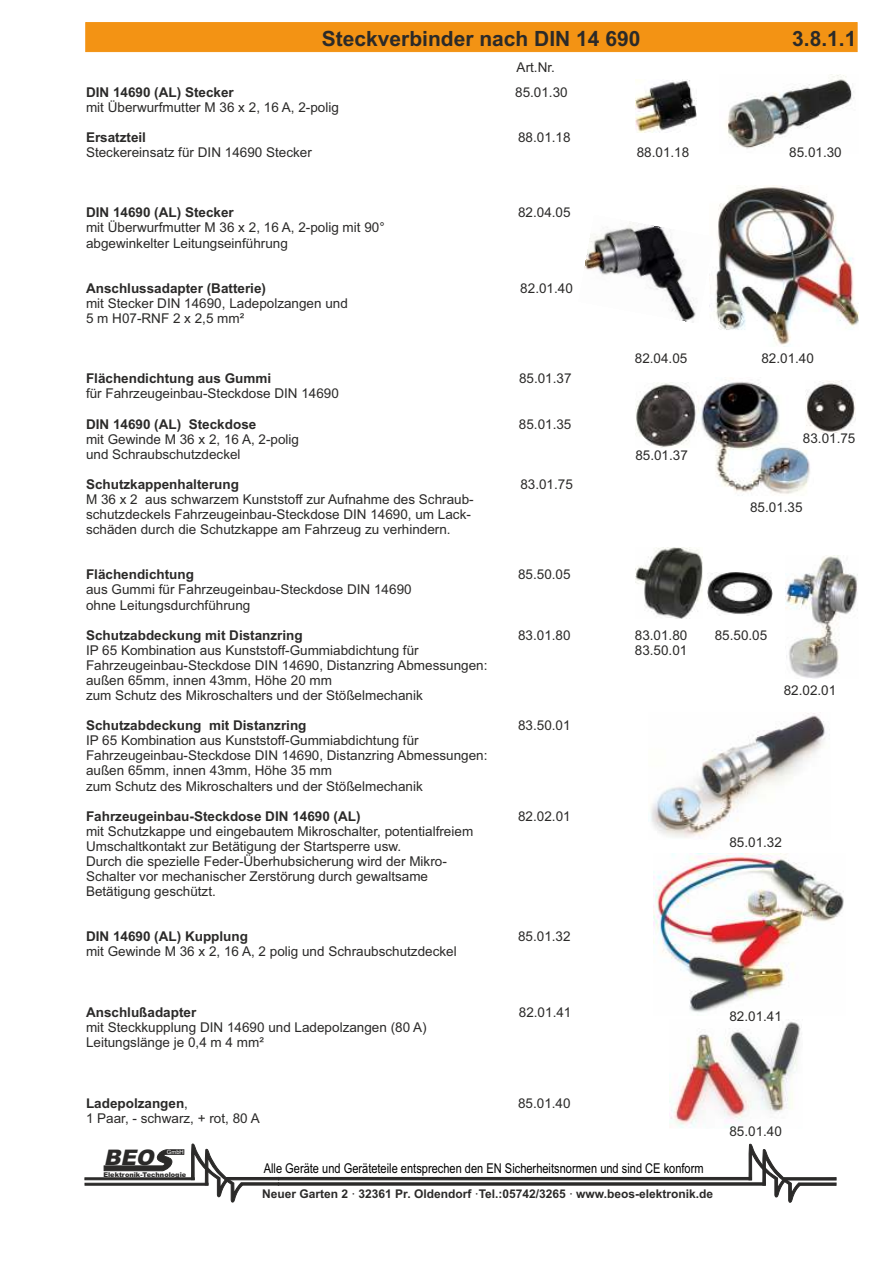
<style>
.page{position:relative;width:893px;height:1263px;background:#fff}
.page>*{position:absolute;margin:0;border:0;box-sizing:border-box;transform-origin:0 0}
.t1{font:italic 900 21.45px "Arial";color:#2b2a29}
.t2{font:700 21px "Arial";color:#2b2a29}
.t3{font:13.5px/15.1px "Arial";color:#2b2a29}
.t4{font:700 13.5px "Arial";color:#2b2a29}
.t5{font:13.5px "Arial Narrow";color:#000}
.t6{font:700 12px "Arial";color:#2b2a29}
.t7{font:900 6.6px "Arial";color:#2b2a29}
.t8{font:5.85px "Arial";color:#fefefe}
.s1{font-weight:400}
.s2{font-family:"Times New Roman"}
</style>
<div class="page">
<div style="left:85px;top:22px;width:772px;height:30px;background:#f39314"></div>
<img style="left:726px;top:74px;width:128px;height:75px">
<img style="left:698px;top:382px;width:112px;height:114px">
<img style="left:651px;top:713px;width:174px;height:125px">
<img style="left:654px;top:854px;width:190px;height:159px">
<img style="left:670px;top:1022px;width:131px;height:106px">
<img style="left:715px;top:186px;width:144px;height:161px">
<svg style="left:85px;top:1144px;width:751px;height:58px"></svg>
<img style="left:635px;top:383px;width:61px;height:65px">
<img style="left:805px;top:380px;width:50px;height:53px">
<img style="left:635px;top:80px;width:61px;height:53px">
<img style="left:708px;top:572px;width:65px;height:43px">
<img style="left:584px;top:222px;width:127px;height:101px">
<img style="left:635px;top:547px;width:67px;height:71px">
<img style="left:785px;top:555px;width:73px;height:124px">
<h2 class="t2" style="left:322px;top:30px;width:320px">Steckverbinder nach DIN 14 690</h2>
<h2 class="t2" style="left:792px;top:30px;width:66px">3.8.1.1</h2>
<p class="t3" style="left:517px;top:61px;width:40px">Art.Nr.</p>
<p class="t4" style="left:86px;top:87px;width:149px">DIN 14690 (AL) Stecker</p>
<p class="t3" style="left:515px;top:86px;width:54px">85.01.30</p>
<p class="t3" style="left:86px;top:101px;width:254px">mit Überwurfmutter M 36 x 2, 16 A, 2-polig</p>
<p class="t4" style="left:86px;top:132px;width:62px">Ersatzteil</p>
<p class="t3" style="left:518px;top:131px;width:54px">88.01.18</p>
<p class="t3" style="left:86px;top:146px;width:227px">Steckereinsatz für DIN 14690 Stecker</p>
<p class="t3" style="left:637px;top:146px;width:54px">88.01.18</p>
<p class="t3" style="left:789px;top:146px;width:54px">85.01.30</p>
<p class="t4" style="left:86px;top:208px;width:149px">DIN 14690 (AL) Stecker</p>
<p class="t3" style="left:518px;top:206px;width:54px">82.04.05</p>
<p class="t3" style="left:86px;top:221px;width:300px">mit Überwurfmutter M 36 x 2, 16 A, 2-polig mit 90° abgewinkelter Leitungseinführung</p>
<p class="t4" style="left:86px;top:283px;width:182px">Anschlussadapter (Batterie)</p>
<p class="t3" style="left:520px;top:282px;width:54px">82.01.40</p>
<p class="t3" style="left:86px;top:297px;width:263px">mit Stecker DIN 14690, Ladepolzangen und<br>5 m H07-RNF 2 x 2,5 mm²</p>
<p class="t4" style="left:86px;top:373px;width:187px">Flächendichtung aus Gummi</p>
<p class="t3" style="left:519px;top:372px;width:54px">85.01.37</p>
<p class="t3" style="left:86px;top:387px;width:254px">für Fahrzeugeinbau-Steckdose DIN 14690</p>
<p class="t4" style="left:86px;top:419px;width:172px">DIN 14690 (AL) Steckdose</p>
<p class="t3" style="left:519px;top:417px;width:54px">85.01.35</p>
<p class="t3" style="left:86px;top:432px;width:215px">mit Gewinde M 36 x 2, 16 A, 2-polig und Schraubschutzdeckel</p>
<p class="t4" style="left:86px;top:479px;width:155px">Schutzkappenhalterung</p>
<p class="t3" style="left:520px;top:478px;width:54px">83.01.75</p>
<p class="t3" style="left:86px;top:493px;width:389px">M 36 x 2 aus schwarzem Kunststoff zur Aufnahme des Schraub&shy;schutzdeckels Fahrzeugeinbau-Steckdose DIN 14690, um Lack&shy;schäden durch die Schutzkappe am Fahrzeug zu verhindern.</p>
<p class="t4" style="left:86px;top:569px;width:110px">Flächendichtung</p>
<p class="t3" style="left:518px;top:568px;width:54px">85.50.05</p>
<p class="t3" style="left:86px;top:583px;width:327px">aus Gummi für Fahrzeugeinbau-Steckdose DIN 14690 ohne Leitungsdurchführung</p>
<p class="t4" style="left:86px;top:630px;width:218px">Schutzabdeckung mit Distanzring</p>
<p class="t3" style="left:518px;top:629px;width:54px">83.01.80</p>
<p class="t3" style="left:86px;top:644px;width:403px">IP 65 Kombination aus Kunststoff-Gummiabdichtung für Fahrzeugeinbau-Steckdose DIN 14690, Distanzring Abmessungen: außen 65mm, innen 43mm, Höhe 20 mm<br>zum Schutz des Mikroschalters und der Stößelmechanik</p>
<p class="t4" style="left:86px;top:720px;width:222px">Schutzabdeckung mit Distanzring</p>
<p class="t3" style="left:518px;top:719px;width:54px">83.50.01</p>
<p class="t3" style="left:86px;top:734px;width:403px">IP 65 Kombination aus Kunststoff-Gummiabdichtung für Fahrzeugeinbau-Steckdose DIN 14690, Distanzring Abmessungen: außen 65mm, innen 43mm, Höhe 35 mm<br>zum Schutz des Mikroschalters und der Stößelmechanik</p>
<p class="t4" style="left:86px;top:811px;width:276px">Fahrzeugeinbau-Steckdose DIN 14690 (AL)</p>
<p class="t3" style="left:518px;top:810px;width:54px">82.02.01</p>
<p class="t3" style="left:86px;top:825px;width:389px">mit Schutzkappe und eingebautem Mikroschalter, potentialfreiem Umschaltkontakt zur Betätigung der Startsperre usw.<br>Durch die spezielle Feder-Überhubsicherung wird der Mikro-Schalter vor mechanischer Zerstörung durch gewaltsame Betätigung geschützt.</p>
<p class="t4" style="left:86px;top:931px;width:164px">DIN 14690 (AL) Kupplung</p>
<p class="t3" style="left:518px;top:930px;width:54px">85.01.32</p>
<p class="t3" style="left:86px;top:945px;width:372px">mit Gewinde M 36 x 2, 16 A, 2 polig und Schraubschutzdeckel</p>
<p class="t4" style="left:86px;top:1007px;width:112px">Anschlußadapter</p>
<p class="t3" style="left:519px;top:1006px;width:54px">82.01.41</p>
<p class="t3" style="left:86px;top:1021px;width:342px">mit Steckkupplung DIN 14690 und Ladepolzangen (80 A)<br>Leitungslänge je 0,4 m 4 mm²</p>
<p class="t3" style="left:635px;top:351px;width:54px">82.04.05</p>
<p class="t3" style="left:635px;top:449px;width:54px">85.01.37</p>
<p class="t3" style="left:761px;top:352px;width:54px">82.01.40</p>
<p class="t3" style="left:803px;top:432px;width:54px">83.01.75</p>
<p class="t3" style="left:750px;top:501px;width:54px">85.01.35</p>
<p class="t3" style="left:635px;top:629px;width:54px">83.01.80<br>83.50.01</p>
<p class="t3" style="left:715px;top:629px;width:54px">85.50.05</p>
<p class="t3" style="left:784px;top:684px;width:54px">82.02.01</p>
<p class="t3" style="left:729px;top:835px;width:54px">85.01.32</p>
<p class="t3" style="left:729px;top:1010px;width:54px">82.01.41</p>
<p class="t4" style="left:86px;top:1098px;width:104px">Ladepolzangen<span class="s1">,</span></p>
<p class="t3" style="left:518px;top:1097px;width:54px">85.01.40</p>
<p class="t3" style="left:86px;top:1112px;width:175px">1 Paar, - schwarz, + rot, 80 A</p>
<h1 class="t1" style="left:104px;top:1150px;width:56px">BEO</h1>
<p class="t8" style="left:167px;top:1150px;width:18px">GmbH</p>
<p class="t7" style="left:103px;top:1172px;width:84px">Elektronik-Technologie</p>
<p class="t5" style="left:264px;top:1163px;width:441px">Alle Geräte und Geräteteile entsprechen den EN Sicherheitsnormen und sind CE konform</p>
<p class="t3" style="left:729px;top:1124px;width:54px">85.01.40</p>
<p class="t6" style="left:262px;top:1189px;width:452px">Neuer Garten 2 <span class="s2">·</span> 32361 Pr. Oldendorf <span class="s2">·</span>Tel.:05742/3265 <span class="s2">·</span> www.beos-elektronik.de</p>
</div>
